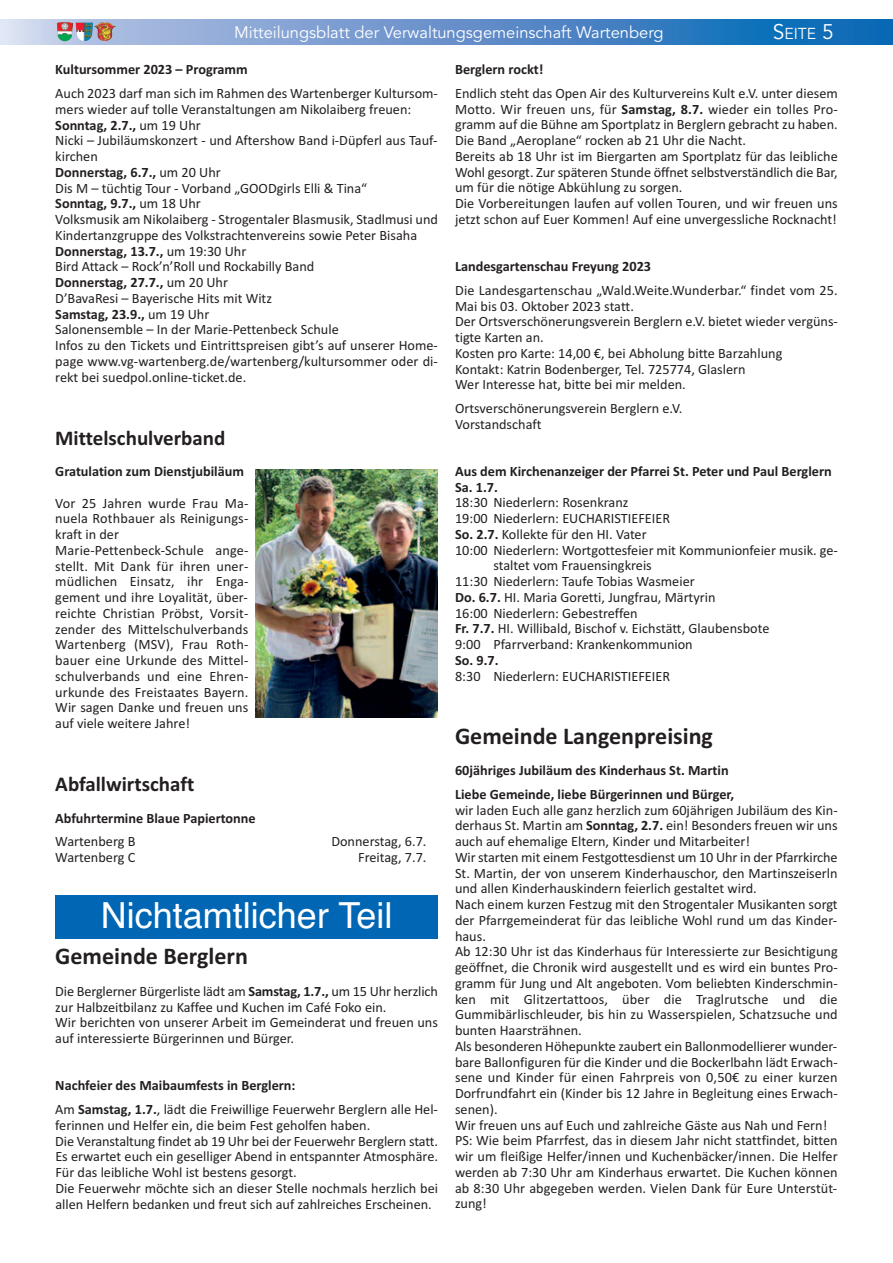
<style>
.page{position:relative;width:893px;height:1263px;background:#fff}
.page>*{position:absolute;margin:0;border:0;box-sizing:border-box;transform-origin:0 0}
.t1{font:36px "Helvetica";color:#fff}
.t2{font:700 24px "Calibri";color:#231f20}
.t3{font:700 21px "Calibri";color:#231f20}
.t4{font:16.5px "Avenir";color:#fff}
.t5{font:15.75px "Avenir";color:#fff}
.t6{font:14.25px/15.8px "Calibri";color:#231f20}
.t7{font:700 14.25px/23.7px "Calibri";color:#231f20}
.s1{font-size:21px}
.s2{font-weight:700}
.s3{font-weight:400}
</style>
<div class="page">
<svg style="left:0;top:19px;width:893px;height:26px;background:#6093cb"></svg>
<img style="left:76px;top:22px;width:40px;height:19px">
<img style="left:57px;top:22px;width:16px;height:19px">
<div style="left:55px;top:895px;width:383px;height:44px;background:#0166b3"></div>
<img style="left:256px;top:470px;width:182px;height:247px">
<p class="t4" style="left:234px;top:22px;width:431px">Mitteilungsblatt der Verwaltungsgemeinschaft Wartenberg</p>
<p class="t5" style="left:773px;top:24px;width:63px"><span class="s1">S</span>EITE <span class="s1">5</span></p>
<p class="t7" style="left:55px;top:58px;width:194px">Kultursommer 2023 – Programm</p>
<p class="t6" style="left:55px;top:85px;width:384px">Auch 2023 darf man sich im Rahmen des Wartenberger Kultursom&shy;mers wieder auf tolle Veranstaltungen am Nikolaiberg freuen:<br><span class="s2">Sonntag, 2.7.,</span> um 19 Uhr<br>Nicki – Jubiläumskonzert - und Aftershow Band i-Düpferl aus Tauf&shy;kirchen<br><span class="s2">Donnerstag, 6.7.,</span> um 20 Uhr<br>Dis M – tüchtig Tour - Vorband „GOODgirls Elli &amp; Tina“<br><span class="s2">Sonntag, 9.7.,</span> um 18 Uhr<br>Volksmusik am Nikolaiberg - Strogentaler Blasmusik, Stadlmusi und Kindertanzgruppe des Volkstrachtenvereins sowie Peter Bisaha <span class="s2">Donnerstag, 13.7.,</span> um 19:30 Uhr<br>Bird Attack – Rock’n’Roll und Rockabilly Band<br><span class="s2">Donnerstag, 27.7.,</span> um 20 Uhr<br>D’BavaResi – Bayerische Hits mit Witz<br><span class="s2">Samstag, 23.9.,</span> um 19 Uhr<br>Salonensemble – In der Marie-Pettenbeck Schule<br>Infos zu den Tickets und Eintrittspreisen gibt’s auf unserer Home&shy;page www.vg-wartenberg.de/wartenberg/kultursommer oder di&shy;rekt bei suedpol.online-ticket.de.</p>
<p class="t7" style="left:455px;top:58px;width:90px">Berglern rockt!</p>
<p class="t6" style="left:455px;top:85px;width:384px">Endlich steht das Open Air des Kulturvereins Kult e.V. unter diesem Motto. Wir freuen uns, für <span class="s2">Samstag, 8.7.</span> wieder ein tolles Pro&shy;gramm auf die Bühne am Sportplatz in Berglern gebracht zu haben.<br>Die Band „Aeroplane“ rocken ab 21 Uhr die Nacht.<br>Bereits ab 18 Uhr ist im Biergarten am Sportplatz für das leibliche Wohl gesorgt. Zur späteren Stunde öffnet selbstverständlich die Bar, um für die nötige Abkühlung zu sorgen.<br>Die Vorbereitungen laufen auf vollen Touren, und wir freuen uns jetzt schon auf Euer Kommen! Auf eine unvergessliche Rocknacht!</p>
<p class="t7" style="left:455px;top:254px;width:198px">Landesgartenschau Freyung 2023</p>
<p class="t6" style="left:455px;top:282px;width:384px">Die Landesgartenschau „Wald.Weite.Wunderbar.“ findet vom 25.<br>Mai bis 03. Oktober 2023 statt.<br>Der Ortsverschönerungsverein Berglern e.V. bietet wieder vergüns&shy;tigte Karten an.<br>Kosten pro Karte: 14,00 €, bei Abholung bitte Barzahlung<br>Kontakt: Katrin Bodenberger, Tel. 725774, Glaslern<br>Wer Interesse hat, bitte bei mir melden.</p>
<p class="t6" style="left:455px;top:400px;width:229px">Ortsverschönerungsverein Berglern e.V.<br>Vorstandschaft</p>
<p class="t7" style="left:455px;top:463px;width:378px;line-height:15.8px">Aus dem Kirchenanzeiger der Pfarrei St. Peter und Paul Berglern<br>Sa. 1.7.</p>
<p class="t6" style="left:455px;top:495px;width:175px">18:30 Niederlern: Rosenkranz</p>
<p class="t6" style="left:455px;top:510px;width:217px">19:00 Niederlern: EUCHARISTIEFEIER</p>
<p class="t6" style="left:455px;top:526px;width:193px"><span class="s2">So. 2.7.</span> Kollekte für den HI. Vater</p>
<p class="t6" style="left:455px;top:542px;width:384px">10:00 Niederlern: Wortgottesfeier mit Kommunionfeier musik. ge-</p>
<p class="t6" style="left:493px;top:558px;width:160px">staltet vom Frauensingkreis</p>
<p class="t6" style="left:455px;top:573px;width:241px">11:30 Niederlern: Taufe Tobias Wasmeier</p>
<p class="t6" style="left:455px;top:589px;width:262px"><span class="s2">Do. 6.7.</span> HI. Maria Goretti, Jungfrau, Märtyrin</p>
<p class="t6" style="left:455px;top:605px;width:184px">16:00 Niederlern: Gebestreffen</p>
<p class="t6" style="left:455px;top:621px;width:316px"><span class="s2">Fr. 7.7.</span> HI. Willibald, Bischof v. Eichstätt, Glaubensbote</p>
<p class="t6" style="left:455px;top:636px;width:239px">9:00 Pfarrverband: Krankenkommunion</p>
<p class="t7" style="left:455px;top:648px;width:45px">So. 9.7.</p>
<p class="t6" style="left:455px;top:668px;width:217px">8:30 Niederlern: EUCHARISTIEFEIER</p>
<h3 class="t3" style="left:55px;top:425px;width:172px">Mittelschulverband</h3>
<p class="t7" style="left:55px;top:459px;width:190px">Gratulation zum Dienstjubiläum</p>
<p class="t6" style="left:55px;top:495px;width:195px">Vor 25 Jahren wurde Frau Ma&shy;nuela Rothbauer als Reinigungs&shy;kraft in der<br>Marie-Pettenbeck-Schule ange&shy;stellt. Mit Dank für ihren uner&shy;müdlichen Einsatz, ihr Enga&shy;gement und ihre Loyalität, über&shy;reichte Christian Pröbst, Vorsit&shy;zender des Mittelschulverbands<br>Wartenberg (MSV), Frau Roth&shy;bauer eine Urkunde des Mittel&shy;schulverbands und eine Ehren&shy;urkunde des Freistaates Bayern.<br>Wir sagen Danke und freuen uns auf viele weitere Jahre!</p>
<h2 class="t2" style="left:455px;top:721px;width:259px">Gemeinde Langenpreising</h2>
<p class="t7" style="left:455px;top:758px;width:281px">60jähriges Jubiläum des Kinderhaus St. Martin<br>Liebe Gemeinde, liebe Bürgerinnen und Bürger,</p>
<p class="t6" style="left:455px;top:802px;width:384px">wir laden Euch alle ganz herzlich zum 60jährigen Jubiläum des Kin&shy;derhaus St. Martin am <span class="s2">Sonntag, 2.7.</span> ein! Besonders freuen wir uns auch auf ehemalige Eltern, Kinder und Mitarbeiter!<br>Wir starten mit einem Festgottesdienst um 10 Uhr in der Pfarrkirche St. Martin, der von unserem Kinderhauschor, den Martinszeiserln und allen Kinderhauskindern feierlich gestaltet wird.<br>Nach einem kurzen Festzug mit den Strogentaler Musikanten sorgt der Pfarrgemeinderat für das leibliche Wohl rund um das Kinder&shy;haus.<br>Ab 12:30 Uhr ist das Kinderhaus für Interessierte zur Besichtigung geöffnet, die Chronik wird ausgestellt und es wird ein buntes Pro&shy;gramm für Jung und Alt angeboten. Vom beliebten Kinderschmin&shy;ken mit Glitzertattoos, über die Traglrutsche und die Gummibärlischleuder, bis hin zu Wasserspielen, Schatzsuche und bunten Haarsträhnen.<br>Als besonderen Höhepunkte zaubert ein Ballonmodellierer wunder&shy;bare Ballonfiguren für die Kinder und die Bockerlbahn lädt Erwach&shy;sene und Kinder für einen Fahrpreis von 0,50€ zu einer kurzen Dorfrundfahrt ein (Kinder bis 12 Jahre in Begleitung eines Erwach&shy;senen).<br>Wir freuen uns auf Euch und zahlreiche Gäste aus Nah und Fern!<br>PS: Wie beim Pfarrfest, das in diesem Jahr nicht stattfindet, bitten wir um fleißige Helfer/innen und Kuchenbäcker/innen. Die Helfer werden ab 7:30 Uhr am Kinderhaus erwartet. Die Kuchen können ab 8:30 Uhr abgegeben werden. Vielen Dank für Eure Unterstüt&shy;zung!</p>
<h3 class="t3" style="left:55px;top:772px;width:141px">Abfallwirtschaft</h3>
<p class="t7" style="left:55px;top:806px;width:202px">Abfuhrtermine Blaue Papiertonne</p>
<p class="t6" style="left:55px;top:833px;width:82px">Wartenberg B</p>
<p class="t6" style="left:331px;top:833px;width:97px">Donnerstag, 6.7.</p>
<p class="t6" style="left:55px;top:849px;width:82px">Wartenberg C</p>
<p class="t6" style="left:358px;top:849px;width:70px">Freitag, 7.7.</p>
<h1 class="t1" style="left:101px;top:894px;width:293px">Nichtamtlicher Teil</h1>
<h2 class="t2" style="left:55px;top:942px;width:194px">Gemeinde Berglern</h2>
<p class="t6" style="left:55px;top:983px;width:384px">Die Berglerner Bürgerliste lädt am <span class="s2">Samstag, 1.7.,</span> um 15 Uhr herzlich zur Halbzeitbilanz zu Kaffee und Kuchen im Café Foko ein.<br>Wir berichten von unserer Arbeit im Gemeinderat und freuen uns auf interessierte Bürgerinnen und Bürger.</p>
<p class="t7" style="left:55px;top:1074px;width:384px">Nachfeier des Maibaumfests in Berglern:<br><span class="s3">Am</span> Samstag, 1.7.<span class="s3">, lädt die Freiwillige Feuerwehr Berglern alle Hel-</span></p>
<p class="t6" style="left:55px;top:1117px;width:384px">ferinnen und Helfer ein, die beim Fest geholfen haben.<br>Die Veranstaltung findet ab 19 Uhr bei der Feuerwehr Berglern statt.<br>Es erwartet euch ein geselliger Abend in entspannter Atmosphäre.<br>Für das leibliche Wohl ist bestens gesorgt.<br>Die Feuerwehr möchte sich an dieser Stelle nochmals herzlich bei allen Helfern bedanken und freut sich auf zahlreiches Erscheinen.</p>
</div>
